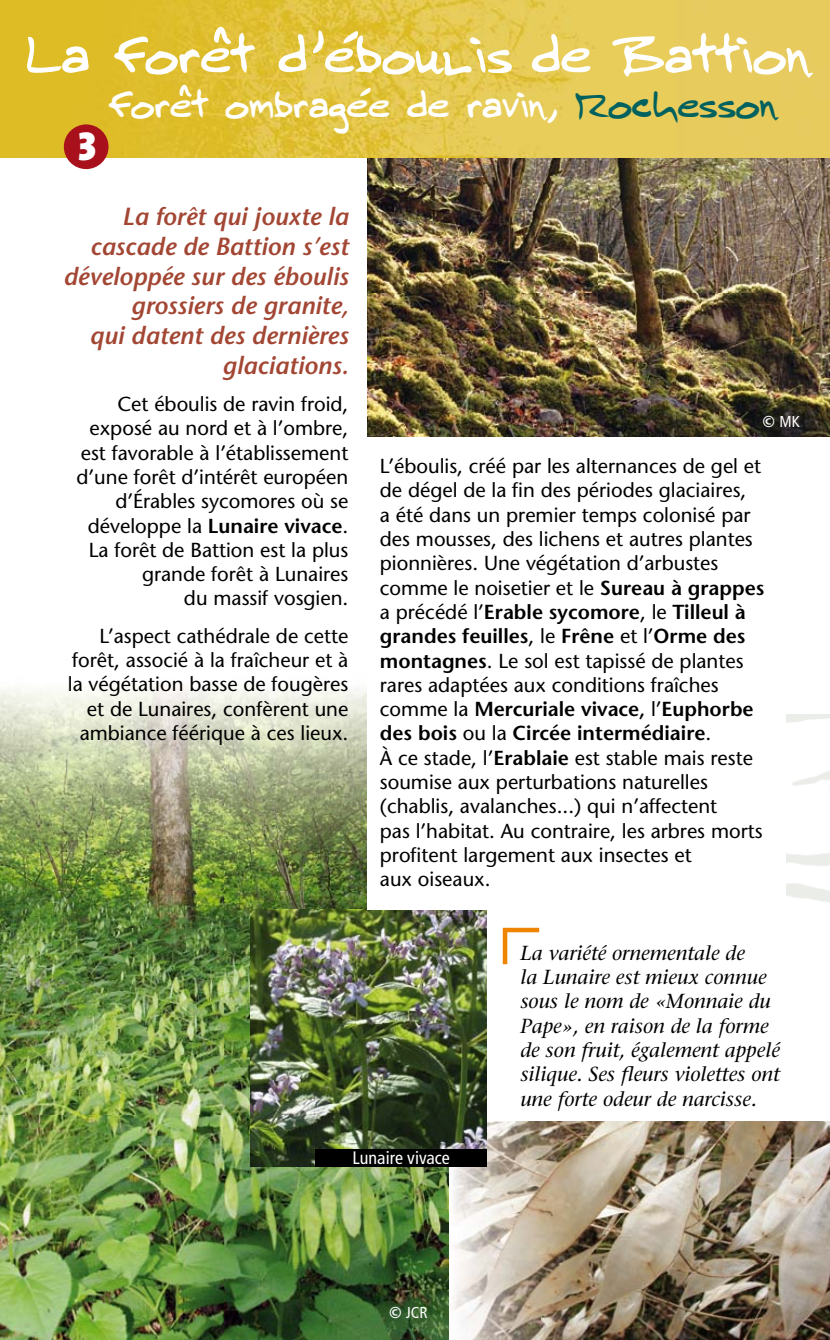
<style>
.page{position:relative;width:830px;height:1340px;background:#fff}
.page>*{position:absolute;margin:0;border:0;box-sizing:border-box;transform-origin:0 0}
.t1{font:54px "Quinlan Script";color:#fff}
.t2{font:40.5px "The Mix Black Caps";color:#fff}
.t3{font:38.25px "Quinlan Script";color:#fff}
.t4{font:italic 600 24.75px/29.7px "Stone Sans";color:#a34734;text-align:right}
.t5{font:20.25px/24.3px "Stone Sans";color:#000;text-align:right}
.t6{font:italic 20.25px/24.3px "Stone Serif";color:#000}
.t7{font:condensed 18px "Frutiger";color:#fff}
.t8{font:condensed 15.75px "Frutiger";color:#fff}
.s1{color:#00615e}
.s2{font-weight:600}
.s3{font-family:"Stone Sans";font-weight:600;font-stretch:normal}
</style>
<div class="page">
<img style="left:0;top:686px;width:367px;height:429px">
<img style="left:0;top:1115px;width:300px;height:224px">
<img style="left:374px;top:1339px;width:74px;height:1px">
<img style="left:367px;top:157px;width:462px;height:279px">
<img style="left:300px;top:1121px;width:529px;height:218px">
<img style="left:0;top:0;width:829px;height:157px">
<svg style="left:502px;top:927px;width:37px;height:37px"></svg>
<div style="left:64px;top:124px;width:44px;height:45px;background:#a8111c;border-radius:50%"></div>
<img style="left:250px;top:909px;width:236px;height:257px">
<div style="left:315px;top:1148px;width:171px;height:18px;background:#000"></div>
<h1 class="t1" style="left:22px;top:10px;width:787px">La forêt d’éboulis de Battion</h1>
<h3 class="t3" style="left:108px;top:73px;width:668px">forêt ombragée de ravin, <span class="s1">Rochesson</span></h3>
<h2 class="t2" style="left:78px;top:112px;width:19px">3</h2>
<p class="t4" style="left:63px;top:202px;width:286px">La forêt qui jouxte la cascade de Battion s’est développée sur des éboulis grossiers de granite,<br>qui datent des dernières glaciations.</p>
<p class="t5" style="left:76px;top:392px;width:273px">Cet éboulis de ravin froid, exposé au nord et à l’ombre, est favorable à l’établissement d’une forêt d’intérêt européen d’Érables sycomores où se développe la <span class="s2">Lunaire vivace</span>.<br>La forêt de Battion est la plus grande forêt à Lunaires<br>du massif vosgien.</p>
<p class="t5" style="left:68px;top:623px;width:282px">L’aspect cathédrale de cette forêt, associé à la fraîcheur et à la végétation basse de fougères et de Lunaires, confèrent une ambiance féérique à ces lieux.</p>
<p class="t8" style="left:762px;top:412px;width:38px"><span class="s3">©</span> MK</p>
<p class="t5" style="left:379px;top:454px;width:386px;text-align:left">L’éboulis, créé par les alternances de gel et de dégel de la fin des périodes glaciaires,<br>a été dans un premier temps colonisé par des mousses, des lichens et autres plantes pionnières. Une végétation d’arbustes comme le noisetier et le <span class="s2">Sureau à grappes </span>a précédé l’<span class="s2">Erable sycomore</span>, le <span class="s2">Tilleul à grandes feuilles</span>, le <span class="s2">Frêne</span> et l’<span class="s2">Orme des montagnes</span>. Le sol est tapissé de plantes rares adaptées aux conditions fraîches comme la <span class="s2">Mercuriale vivace,</span> l’<span class="s2">Euphorbe des bois</span> ou la <span class="s2">Circée intermédiaire</span>.<br>à ce stade, l’<span class="s2">Erablaie</span> est stable mais reste soumise aux perturbations naturelles (chablis, avalanches...) qui n’affectent<br>pas l’habitat. Au contraire, les arbres morts profitent largement aux insectes et<br>aux oiseaux.</p>
<p class="t6" style="left:520px;top:940px;width:261px">La variété ornementale de<br>la Lunaire est mieux connue sous le nom de «Monnaie du<br>Pape», en raison de la forme de son fruit, également appelé silique. Ses fleurs violettes ont une forte odeur de narcisse.</p>
<p class="t7" style="left:352px;top:1146px;width:98px">Lunaire vivace</p>
<p class="t8" style="left:389px;top:1303px;width:40px"><span class="s3">©</span> JCR</p>
</div>
